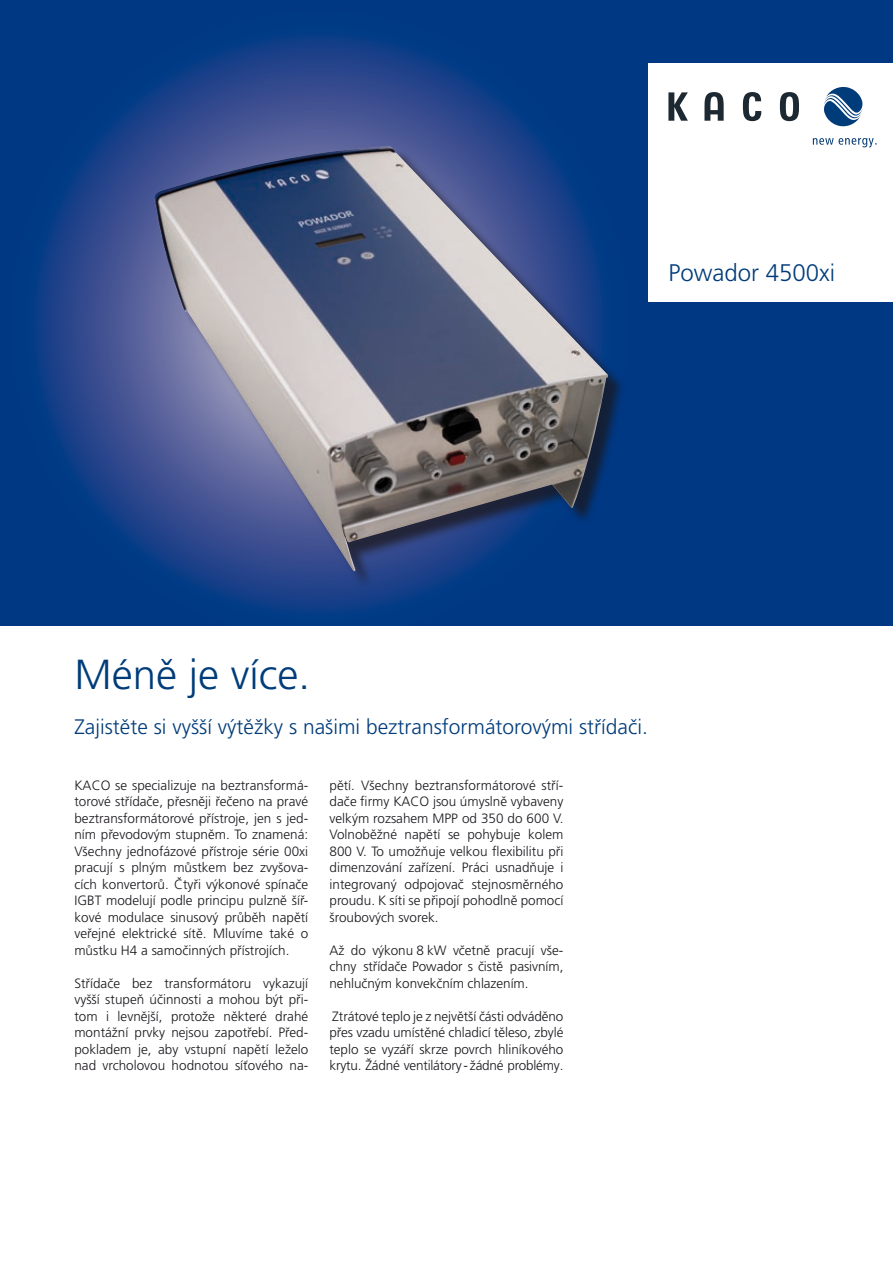
<style>
.page{position:relative;width:893px;height:1263px;background:#fff}
.page>*{position:absolute;margin:0;border:0;box-sizing:border-box;transform-origin:0 0}
.t1{font:300 42px "Frutiger LT Pro";color:#003c7a}
.t2{font:300 24px "Frutiger LT Pro";color:#003c7a}
.t3{font:300 21px "Frutiger LT Pro";color:#003c7a}
.t4{font:300 13.5px/16.5px "Frutiger LT Pro";color:#1a171c;text-align:justify}
</style>
<div class="page">
<div style="left:0;top:0;width:893px;height:625px;background:#003884"></div>
<div style="left:648px;top:65px;width:245px;height:236px;background:#fff"></div>
<svg style="left:37px;top:37px;width:503px;height:519px"></svg>
<svg style="left:668px;top:92px;width:131px;height:29px"></svg>
<svg style="left:824px;top:87px;width:39px;height:40px"></svg>
<svg style="left:813px;top:138px;width:63px;height:9px"></svg>
<div style="left:156px;top:148px;width:540px;height:648px;background:#1a171c;opacity:.75"></div>
<img style="left:154px;top:146px;width:454px;height:425px">
<h2 class="t2" style="left:668px;top:259px;width:168px">Powador 4500xi</h2>
<h1 class="t1" style="left:74px;top:650px;width:237px">Méně je více.</h1>
<h3 class="t3" style="left:74px;top:715px;width:575px">Zajistěte si vyšší výtěžky s našimi beztransformátorovými střídači.</h3>
<p class="t4" style="left:74px;top:777px;width:235px">KACO se specializuje na beztransformá&shy;torové střídače, přesněji řečeno na pravé beztransformátorové přístroje, jen s jed&shy;ním převodovým stupněm. To znamená:<br>Všechny jednofázové přístroje série 00xi pracují s plným můstkem bez zvyšova&shy;cích konvertorů. Čtyři výkonové spínače IGBT modelují podle principu pulzně šíř&shy;kové modulace sinusový průběh napětí veřejné elektrické sítě. Mluvíme také o můstku H4 a samočinných přístrojích.</p>
<p class="t4" style="left:74px;top:975px;width:235px">Střídače bez transformátoru vykazují vyšší stupeň účinnosti a mohou být při&shy;tom i levnější, protože některé drahé montážní prvky nejsou zapotřebí. Před&shy;pokladem je, aby vstupní napětí leželo nad vrcholovou hodnotou síťového na-</p>
<p class="t4" style="left:330px;top:777px;width:235px">pětí. Všechny beztransformátorové stří&shy;dače firmy KACO jsou úmyslně vybaveny velkým rozsahem MPP od 350 do 600 V.<br>Volnoběžné napětí se pohybuje kolem 800 V. To umožňuje velkou flexibilitu při dimenzování zařízení. Práci usnadňuje i integrovaný odpojovač stejnosměrného proudu. K síti se připojí pohodlně pomocí šroubových svorek.</p>
<p class="t4" style="left:330px;top:942px;width:235px">Až do výkonu 8 kW včetně pracují vše&shy;chny střídače Powador s čistě pasivním, nehlučným konvekčním chlazením.</p>
<p class="t4" style="left:330px;top:1008px;width:235px">Ztrátové teplo je z největší části odváděno přes vzadu umístěné chladicí těleso, zbylé teplo se vyzáří skrze povrch hliníkového krytu. Žádné ventilátory - žádné problémy.</p>
</div>
